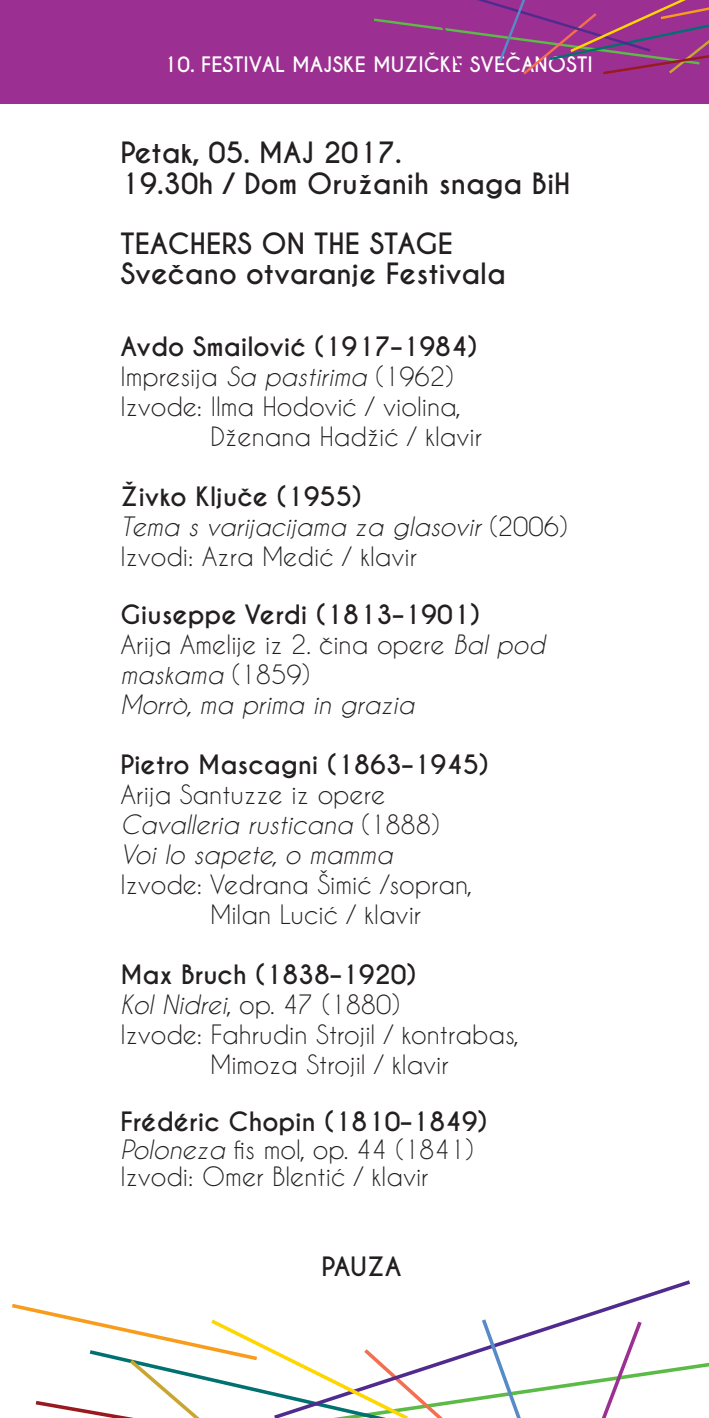
<style>
.page{position:relative;width:709px;height:1418px;background:#fff}
.page>*{position:absolute;margin:0;border:0;box-sizing:border-box;transform-origin:0 0}
.t1{font:700 27.5px "Caviar Dreams";color:#231f20}
.IZVODE{font:25px/30px "Caviar Dreams";color:#231f20}
.t2{font:700 25px "Caviar Dreams";color:#231f20}
.t3{font:italic 25px "Caviar Dreams";color:#231f20}
.t4{font:700 20px "Caviar Dreams";color:#fff}
.s1{font-style:italic}
.s2{font-style:normal}
</style>
<div class="page">
<div style="left:0;top:0;width:709px;height:103px;background:#9c3092"></div>
<svg style="left:374px;top:0;width:335px;height:75px"></svg>
<svg style="left:626px;top:1280px;width:64px;height:21px"></svg>
<svg style="left:12px;top:1301px;width:697px;height:116px"></svg>
<p class="t4" style="left:164px;top:53px;width:430px">10. FESTIVAL MAJSKE MUZIČKE SVEČANOSTI</p>
<p class="t1" style="left:120px;top:136px;width:283px">Petak, 05. MAJ 2017.</p>
<p class="t1" style="left:120px;top:166px;width:451px">19.30h / Dom Oružanih snaga BiH</p>
<p class="t1" style="left:120px;top:227px;width:334px">TEACHERS ON THE STAGE</p>
<p class="t1" style="left:120px;top:257px;width:387px">Svečano otvaranje Festivala</p>
<p class="t2" style="left:120px;top:331px;width:358px">Avdo Smailović (1917–1984)</p>
<p class="IZVODE" style="left:120px;top:361px;width:335px">Impresija <span class="s1">Sa pastirima</span> (1962)</p>
<p class="IZVODE" style="left:210px;top:391px;width:273px;text-indent:-90px">Izvode: Ilma Hodović / violina,<br>Dženana Hadžić / klavir</p>
<p class="t2" style="left:120px;top:481px;width:242px">Živko Ključe (1955)</p>
<p class="t3" style="left:120px;top:512px;width:448px">Tema s varijacijama za glasovir <span class="s2">(2006)</span></p>
<p class="IZVODE" style="left:120px;top:541px;width:298px">Izvodi: Azra Medić / klavir</p>
<p class="t2" style="left:120px;top:599px;width:361px">Giuseppe Verdi (1813–1901)</p>
<p class="IZVODE" style="left:120px;top:628px;width:426px">Arija Amelije iz 2. čina opere <span class="s1">Bal pod maskama</span> (1859)</p>
<p class="t3" style="left:120px;top:690px;width:295px">Morrò, ma prima in grazia</p>
<p class="t2" style="left:120px;top:749px;width:369px">Pietro Mascagni (1863–1945)</p>
<p class="IZVODE" style="left:120px;top:778px;width:321px">Arija Santuzze iz opere<br><span class="s1">Cavalleria rusticana</span> (1888)</p>
<p class="t3" style="left:120px;top:840px;width:274px">Voi lo sapete, o mamma</p>
<p class="IZVODE" style="left:210px;top:868px;width:263px;text-indent:-90px">Izvode: Vedrana Šimić /sopran,<br>Milan Lucić / klavir</p>
<p class="t2" style="left:120px;top:959px;width:297px">Max Bruch (1838–1920)</p>
<p class="IZVODE" style="left:120px;top:988px;width:281px"><span class="s1">Kol Nidrei</span>, op. 47 (1880)</p>
<p class="IZVODE" style="left:210px;top:1018px;width:310px;text-indent:-90px">Izvode: Fahrudin Strojil / kontrabas,<br>Mimoza Strojil / klavir</p>
<p class="t2" style="left:120px;top:1106px;width:368px">Frédéric Chopin (1810–1849)</p>
<p class="IZVODE" style="left:120px;top:1133px;width:354px"><span class="s1">Poloneza</span> fis mol, op. 44 (1841)</p>
<p class="IZVODE" style="left:120px;top:1161px;width:309px">Izvodi: Omer Blentić / klavir</p>
<p class="t2" style="left:321px;top:1251px;width:82px">PAUZA</p>
</div>
